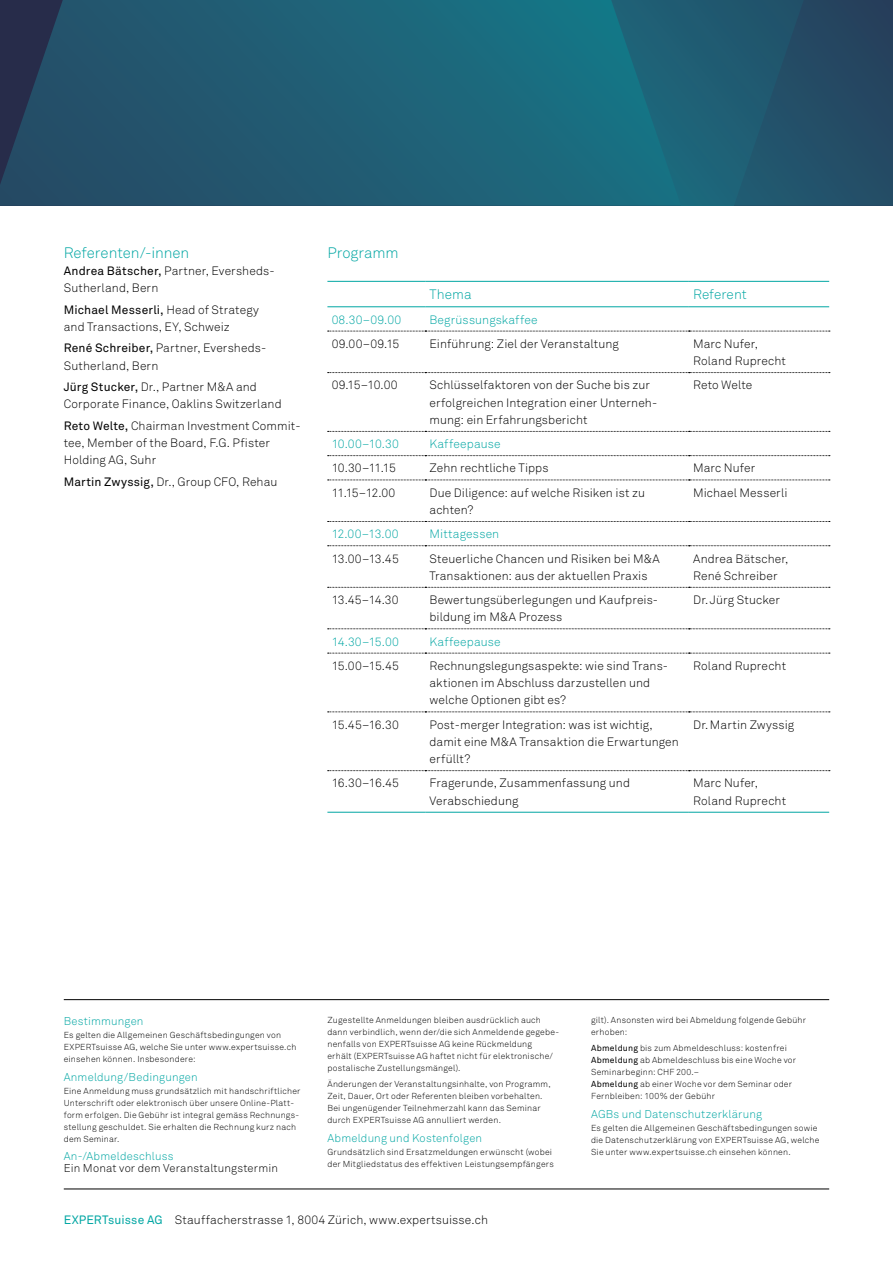
<style>
.page{position:relative;width:893px;height:1263px;background:#fff}
.page>*{position:absolute;margin:0;border:0;box-sizing:border-box;transform-origin:0 0}
.t1{font:15px "Akkurat Light Pro";color:#00a6a3}
.t2{font:13.5px "Akkurat Light Pro";letter-spacing:.005em;color:#00a6a3}
.t3{font:12px/17.2px "Akkurat Light Pro";letter-spacing:.01em;color:#000}
.t4{font:12px "Akkurat Light Pro";letter-spacing:.01em;color:#00a6a3}
.t5{font:12px "Akkurat Pro";letter-spacing:.015em;color:#000}
.t6{font:11.25px "Akkurat Light Pro";letter-spacing:.015em;color:#00a6a3}
.t7{font:11.25px "Akkurat Light Pro";letter-spacing:.015em;color:#000}
.t8{font:8.7px/12px "Akkurat Light Pro";letter-spacing:.025em;color:#000}
.s1{font-family:"Akkurat Pro"}
.s2{font-family:"Akkurat Light Pro"}
.s3{font-family:"Akkurat Pro";color:#00a6a3}
</style>
<div class="page">
<hr style="left:64px;top:999px;width:765px;height:1px;background:#000">
<hr style="left:64px;top:1189px;width:765px;height:1px;background:#000">
<svg style="left:0;top:0;width:607px;height:206px;background:#205b72"></svg>
<svg style="left:607px;top:0;width:286px;height:206px;background:#1f586f"></svg>
<hr style="left:327px;top:281px;width:98px;height:1px;background:#00a6a3">
<hr style="left:425px;top:281px;width:264px;height:1px;background:#00a6a3">
<hr style="left:689px;top:281px;width:140px;height:1px;background:#00a6a3">
<hr style="left:327px;top:306px;width:98px;height:1px;background:#00a6a3">
<hr style="left:425px;top:306px;width:264px;height:1px;background:#00a6a3">
<hr style="left:689px;top:306px;width:140px;height:1px;background:#00a6a3">
<svg style="left:328px;top:331px;width:502px;height:1px"></svg>
<svg style="left:328px;top:372px;width:502px;height:1px"></svg>
<svg style="left:328px;top:431px;width:502px;height:1px"></svg>
<svg style="left:328px;top:455px;width:502px;height:1px"></svg>
<svg style="left:328px;top:480px;width:502px;height:1px"></svg>
<svg style="left:328px;top:521px;width:502px;height:1px"></svg>
<svg style="left:328px;top:545px;width:502px;height:1px"></svg>
<svg style="left:328px;top:587px;width:502px;height:1px"></svg>
<svg style="left:328px;top:628px;width:502px;height:1px"></svg>
<svg style="left:328px;top:653px;width:502px;height:1px"></svg>
<svg style="left:328px;top:712px;width:502px;height:1px"></svg>
<hr style="left:327px;top:812px;width:98px;height:1px;background:#00a6a3">
<hr style="left:425px;top:812px;width:264px;height:1px;background:#00a6a3">
<svg style="left:328px;top:770px;width:502px;height:1px"></svg>
<hr style="left:689px;top:812px;width:140px;height:1px;background:#00a6a3">
<h1 class="t1" style="left:64px;top:243px;width:127px">Referenten/-innen</h1>
<h3 class="t3" style="left:64px;top:262px;width:212px"><span class="s1">Andrea Bätscher,</span> Partner, Eversheds-<br>Sutherland, Bern</h3>
<h3 class="t5" style="left:64px;top:302px;width:197px">Michael Messerli, <span class="s2">Head of Strategy</span></h3>
<h3 class="t3" style="left:64px;top:316px;width:204px;line-height:21.5px">and Transactions, EY, Schweiz<br><span class="s1">René Schreiber,</span> Partner, Eversheds-</h3>
<h3 class="t3" style="left:64px;top:355px;width:195px;line-height:21.5px">Sutherland, Bern<br><span class="s1">Jürg Stucker,</span> Dr., Partner M&amp;A and</h3>
<h3 class="t3" style="left:64px;top:394px;width:238px;line-height:21.5px">Corporate Finance, Oaklins Switzerland<br><span class="s1">Reto Welte,</span> Chairman Investment Commit-</h3>
<h3 class="t3" style="left:64px;top:434px;width:208px">tee, Member of the Board, F.G. Pfister<br>Holding AG, Suhr</h3>
<h3 class="t3" style="left:64px;top:473px;width:215px"><span class="s1">Martin Zwyssig,</span> Dr., Group CFO, Rehau</h3>
<h1 class="t1" style="left:327px;top:243px;width:73px">Programm</h1>
<h2 class="t2" style="left:429px;top:287px;width:44px">Thema</h2>
<h2 class="t2" style="left:693px;top:287px;width:55px">Referent</h2>
<h3 class="t4" style="left:332px;top:312px;width:71px">08.30–09.00</h3>
<h3 class="t4" style="left:429px;top:312px;width:110px">Begrüssungskaffee</h3>
<h3 class="t3" style="left:332px;top:335px;width:69px">09.00–09.15</h3>
<h3 class="t3" style="left:429px;top:335px;width:191px">Einführung: Ziel der Veranstaltung</h3>
<h3 class="t3" style="left:693px;top:335px;width:94px">Marc Nufer,<br>Roland Ruprecht</h3>
<h3 class="t3" style="left:332px;top:377px;width:67px">09.15–10.00</h3>
<h3 class="t3" style="left:429px;top:377px;width:229px">Schlüsselfaktoren von der Suche bis zur erfolgreichen Integration einer Unterneh&shy;mung: ein Erfahrungsbericht</h3>
<h3 class="t3" style="left:693px;top:377px;width:61px">Reto Welte</h3>
<h3 class="t4" style="left:332px;top:437px;width:69px">10.00–10.30</h3>
<h3 class="t4" style="left:429px;top:437px;width:73px">Kaffeepause</h3>
<h3 class="t3" style="left:332px;top:460px;width:66px">10.30–11.15</h3>
<h3 class="t3" style="left:429px;top:460px;width:121px">Zehn rechtliche Tipps</h3>
<h3 class="t3" style="left:693px;top:460px;width:64px">Marc Nufer</h3>
<h3 class="t3" style="left:332px;top:484px;width:65px">11.15–12.00</h3>
<h3 class="t3" style="left:429px;top:484px;width:217px">Due Diligence: auf welche Risiken ist zu achten?</h3>
<h3 class="t3" style="left:693px;top:484px;width:96px">Michael Messerli</h3>
<h3 class="t4" style="left:332px;top:527px;width:68px">12.00–13.00</h3>
<h3 class="t4" style="left:430px;top:527px;width:71px">Mittagessen</h3>
<h3 class="t3" style="left:332px;top:550px;width:69px">13.00–13.45</h3>
<h3 class="t3" style="left:430px;top:550px;width:232px">Steuerliche Chancen und Risiken bei M&amp;A<br>Transaktionen: aus der aktuellen Praxis</h3>
<h3 class="t3" style="left:693px;top:550px;width:97px">Andrea Bätscher,<br>René Schreiber</h3>
<h3 class="t3" style="left:332px;top:591px;width:68px">13.45–14.30</h3>
<h3 class="t3" style="left:430px;top:591px;width:228px">Bewertungsüberlegungen und Kaufpreis&shy;bildung im M&amp;A Prozess</h3>
<h3 class="t3" style="left:693px;top:591px;width:88px">Dr.Jürg Stucker</h3>
<h3 class="t4" style="left:332px;top:634px;width:69px">14.30–15.00</h3>
<h3 class="t4" style="left:430px;top:634px;width:73px">Kaffeepause</h3>
<h3 class="t3" style="left:332px;top:657px;width:69px">15.00–15.45</h3>
<h3 class="t3" style="left:430px;top:657px;width:238px">Rechnungslegungsaspekte: wie sind Trans&shy;aktionen im Abschluss darzustellen und welche Optionen gibt es?</h3>
<h3 class="t3" style="left:693px;top:657px;width:94px">Roland Ruprecht</h3>
<h3 class="t3" style="left:332px;top:716px;width:69px">15.45–16.30</h3>
<h3 class="t3" style="left:430px;top:716px;width:251px">Post-merger Integration: was ist wichtig, damit eine M&amp;A Transaktion die Erwartungen erfüllt?</h3>
<h3 class="t3" style="left:693px;top:716px;width:103px">Dr.Martin Zwyssig</h3>
<h3 class="t3" style="left:332px;top:775px;width:69px">16.30–16.45</h3>
<h3 class="t3" style="left:430px;top:775px;width:202px">Fragerunde, Zusammenfassung und<br>Verabschiedung</h3>
<h3 class="t3" style="left:693px;top:775px;width:94px">Marc Nufer,<br>Roland Ruprecht</h3>
<p class="t6" style="left:64px;top:1014px;width:81px">Bestimmungen</p>
<p class="t8" style="left:64px;top:1029px;width:234px">Es gelten die Allgemeinen Geschäftsbedingungen von<br>EXPERTsuisse AG, welche Sie unter www.expertsuisse.ch einsehen können. Insbesondere:</p>
<p class="t6" style="left:64px;top:1070px;width:135px">Anmeldung/Bedingungen</p>
<p class="t8" style="left:64px;top:1085px;width:238px">Eine Anmeldung muss grundsätzlich mit handschriftlicher Unterschrift oder elektronisch über unsere Online-Platt&shy;form erfolgen. Die Gebühr ist integral gemäss Rechnungs&shy;stellung geschuldet. Sie erhalten die Rechnung kurz nach dem Seminar.</p>
<p class="t6" style="left:64px;top:1149px;width:111px">An-/Abmeldeschluss</p>
<p class="t7" style="left:64px;top:1161px;width:216px">Ein Monat vor dem Veranstaltungstermin</p>
<p class="t8" style="left:327px;top:1014px;width:233px">Zugestellte Anmeldungen bleiben ausdrücklich auch dann verbindlich, wenn der/die sich Anmeldende gegebe&shy;nenfalls von EXPERTsuisse AG keine Rückmeldung<br>erhält (EXPERTsuisse AG haftet nicht für elektronische/ postalische Zustellungsmängel).</p>
<p class="t8" style="left:327px;top:1078px;width:225px">Änderungen der Veranstaltungsinhalte, von Programm, Zeit, Dauer, Ort oder Referenten bleiben vorbehalten.<br>Bei ungenügender Teilnehmerzahl kann das Seminar durch EXPERTsuisse AG annulliert werden.</p>
<p class="t6" style="left:327px;top:1131px;width:156px">Abmeldung und Kostenfolgen</p>
<p class="t8" style="left:327px;top:1146px;width:228px">Grundsätzlich sind Ersatzmeldungen erwünscht (wobei der Mitgliedstatus des effektiven Leistungsempfängers</p>
<p class="t8" style="left:591px;top:1014px;width:216px">gilt). Ansonsten wird bei Abmeldung folgende Gebühr erhoben:</p>
<p class="t8" style="left:591px;top:1042px;width:207px"><span class="s1">Abmeldung</span> bis zum Abmeldeschluss: kostenfrei <span class="s1">Abmeldung</span> ab Abmeldeschluss bis eine Woche vor Seminarbeginn: CHF 200.–<br><span class="s1">Abmeldung</span> ab einer Woche vor dem Seminar oder Fernbleiben: 100% der Gebühr</p>
<p class="t6" style="left:591px;top:1107px;width:173px">AGBs und Datenschutzerklärung</p>
<p class="t8" style="left:591px;top:1122px;width:230px">Es gelten die Allgemeinen Geschäftsbedingungen sowie die Datenschutzerklärung von EXPERTsuisse AG, welche<br>Sie unter www.expertsuisse.ch einsehen können.</p>
<h3 class="t3" style="left:64px;top:1211px;width:426px"><span class="s3">EXPERTsuisse AG</span> Stauffacherstrasse 1, 8004 Zürich, www.expertsuisse.ch</h3>
</div>
